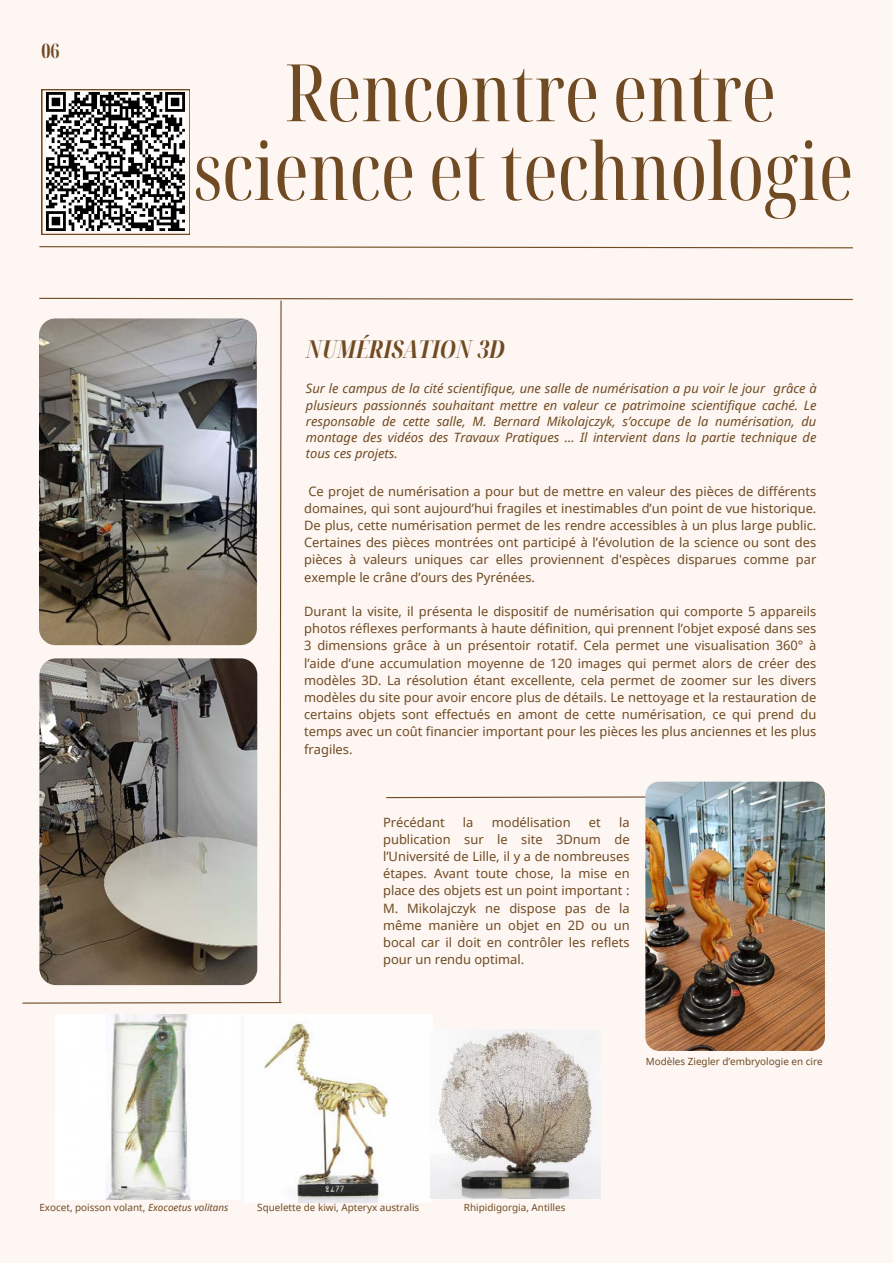
<style>
.page{position:relative;width:893px;height:1264px;background:#fff}
.page>*{position:absolute;margin:0;border:0;box-sizing:border-box;transform-origin:0 0}
.t1{font:extra-condensed 79.5px/78.8px "Noto Serif Display";color:#704a22;text-align:center}
.t2{font:italic 700 extra-condensed 24.6px "Noto Serif Display";color:#704a22}
.t3{font:700 extra-condensed 19.95px "Noto Serif Display";color:#704a22}
.t4{font:12.9px/17.2px "Noto Sans";color:#704a22;text-align:justify}
.t5{font:italic 12.9px/16px "Noto Sans";color:#704a22;text-align:justify}
.t6{font:9.9px "Noto Sans";color:#704a22}
.s1{font-style:italic}
</style>
<div class="page">
<div style="left:0;top:0;width:892px;height:1262px;background:#fdf6f2"></div>
<svg style="left:39px;top:246px;width:814px;height:3px"></svg>
<svg style="left:41px;top:89px;width:149px;height:145px"></svg>
<img style="left:645px;top:781px;width:179px;height:269px;border-radius:14px">
<img style="left:22px;top:297px;width:831px;height:707px">
<img style="left:56px;top:1014px;width:184px;height:184px">
<img style="left:244px;top:1014px;width:188px;height:188px">
<img style="left:431px;top:1029px;width:169px;height:169px">
<img style="left:46px;top:93px;width:139px;height:138px">
<p class="t3" style="left:41px;top:37px;width:20px">06</p>
<p class="t1" style="left:193px;top:51px;width:661px">Rencontre entre science et technologie</p>
<p class="t2" style="left:306px;top:331px;width:200px">NUMÉRISATION 3D</p>
<p class="t5" style="left:306px;top:380px;width:512px">Sur le campus de la cité scientifique, une salle de numérisation a pu voir le jour grâce à plusieurs passionnés souhaitant mettre en valeur ce patrimoine scientifique caché. Le responsable de cette salle, M. Bernard Mikolajczyk, s’occupe de la numérisation, du montage des vidéos des Travaux Pratiques … Il intervient dans la partie technique de tous ces projets.</p>
<p class="t4" style="left:304px;top:482px;width:514px;text-indent:4px">Ce projet de numérisation a pour but de mettre en valeur des pièces de différents domaines, qui sont aujourd’hui fragiles et inestimables d’un point de vue historique.<br>De plus, cette numérisation permet de les rendre accessibles à un plus large public.<br>Certaines des pièces montrées ont participé à l’évolution de la science ou sont des pièces à valeurs uniques car elles proviennent d'espèces disparues comme par exemple le crâne d’ours des Pyrénées.</p>
<p class="t4" style="left:304px;top:602px;width:513px">Durant la visite, il présenta le dispositif de numérisation qui comporte 5 appareils photos réflexes performants à haute définition, qui prennent l’objet exposé dans ses 3 dimensions grâce à un présentoir rotatif. Cela permet une visualisation 360° à l’aide d’une accumulation moyenne de 120 images qui permet alors de créer des modèles 3D. La résolution étant excellente, cela permet de zoomer sur les divers modèles du site pour avoir encore plus de détails. Le nettoyage et la restauration de certains objets sont effectués en amont de cette numérisation, ce qui prend du temps avec un coût financier important pour les pièces les plus anciennes et les plus fragiles.</p>
<p class="t4" style="left:383px;top:813px;width:63px">Précédant</p>
<p class="t4" style="left:463px;top:813px;width:12px">la</p>
<p class="t4" style="left:492px;top:813px;width:80px">modélisation</p>
<p class="t4" style="left:589px;top:813px;width:13px">et</p>
<p class="t4" style="left:383px;top:813px;width:248px;text-indent:236px">la publication sur le site 3Dnum de l’Université de Lille, il y a de nombreuses étapes. Avant toute chose, la mise en place des objets est un point important :<br>M. Mikolajczyk ne dispose pas de la même manière un objet en 2D ou un bocal car il doit en contrôler les reflets pour un rendu optimal.</p>
<p class="t6" style="left:645px;top:1054px;width:178px">Modèles Ziegler d’embryologie en cire</p>
<p class="t6" style="left:39px;top:1200px;width:190px">Exocet, poisson volant, <span class="s1">Exocoetus volitans</span></p>
<p class="t6" style="left:257px;top:1200px;width:163px">Squelette de kiwi, Apteryx australis</p>
<p class="t6" style="left:464px;top:1200px;width:103px">Rhipidigorgia, Antilles</p>
</div>
